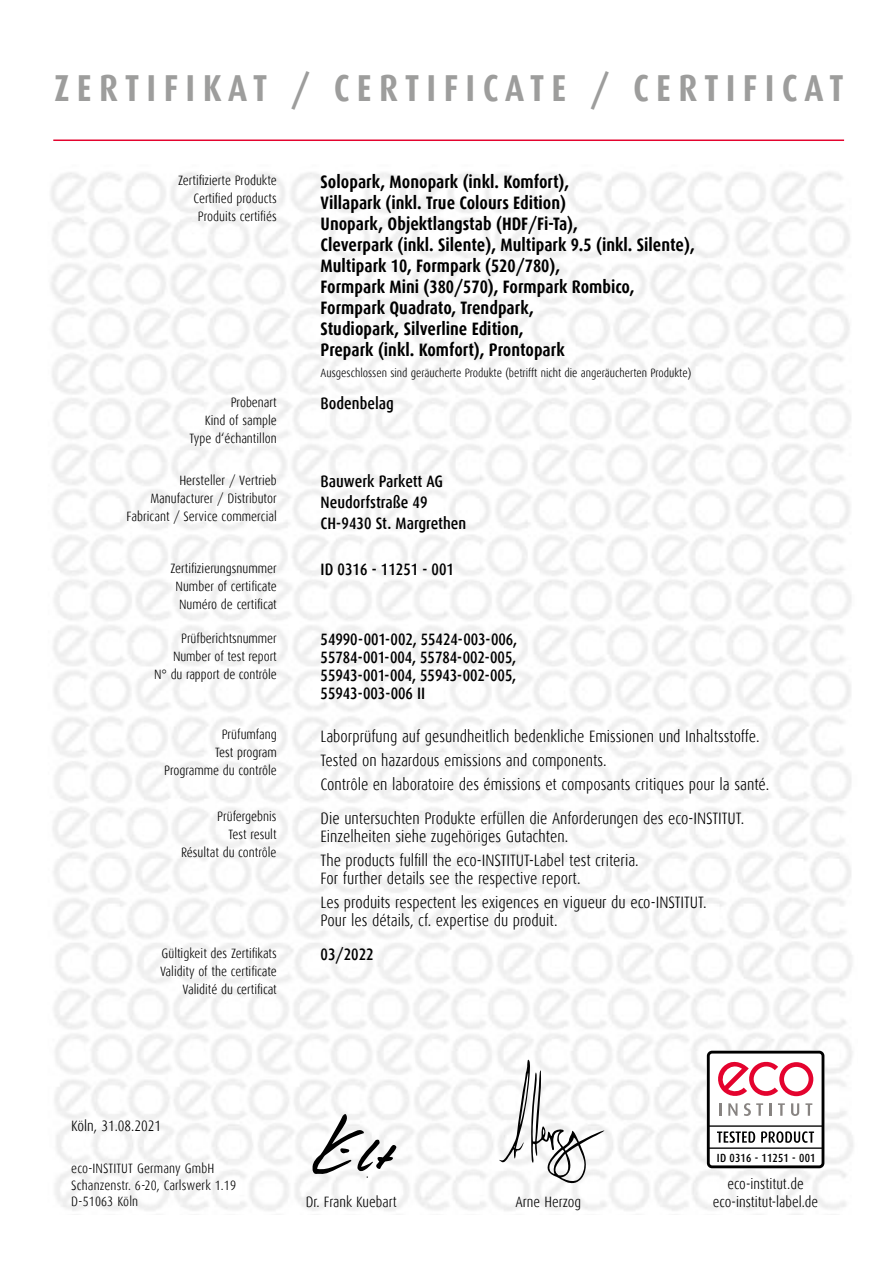
<style>
.page{position:relative;width:893px;height:1263px;background:#fff}
.page>*{position:absolute;margin:0;border:0;box-sizing:border-box;transform-origin:0 0}
.t1{font:700 37.5px "Dax Condensed";letter-spacing:.2em;color:#9d9d9c}
.t2{font:700 18px/21px "Dax Condensed";color:#000}
.t3{font:300 16.5px/18px "Dax Condensed";color:#000}
.t4{font:500 16.5px/18px "Dax Condensed";color:#000}
.t5{font:300 15px/18px "Dax Condensed";color:#000;text-align:center}
.t6{font:300 13.5px/18px "Dax Condensed";color:#000;text-align:right}
.t7{font:300 12px "Dax Condensed";color:#020203}
.t8{font:500 11.85px "Dax Condensed";letter-spacing:.015em;color:#000}
</style>
<div class="page">
<hr style="left:53px;top:139px;width:791px;height:2px;background:#e4032e">
<svg style="left:312px;top:1114px;width:85px;height:64px"></svg>
<div style="left:707px;top:1051px;width:117px;height:117px;border:3px solid #000;border-radius:4px"></div>
<hr style="left:709px;top:1125px;width:114px;height:2px;background:#000">
<hr style="left:709px;top:1147px;width:114px;height:2px;background:#000">
<svg style="left:719px;top:1103px;width:2px;height:13px"></svg>
<svg style="left:728px;top:1103px;width:9px;height:13px"></svg>
<svg style="left:744px;top:1103px;width:19px;height:13px"></svg>
<svg style="left:769px;top:1103px;width:3px;height:13px"></svg>
<svg style="left:778px;top:1103px;width:7px;height:13px"></svg>
<svg style="left:791px;top:1103px;width:8px;height:13px"></svg>
<svg style="left:805px;top:1103px;width:7px;height:13px"></svg>
<svg style="left:718px;top:1061px;width:95px;height:36px"></svg>
<svg style="left:717px;top:1131px;width:38px;height:12px"></svg>
<svg style="left:761px;top:1131px;width:53px;height:12px"></svg>
<svg style="left:499px;top:1060px;width:105px;height:123px"></svg>
<h1 class="t1" style="left:55px;top:67px;width:790px">ZERTIFIKAT / CERTIFICATE / CERTIFICAT</h1>
<p class="t6" style="left:178px;top:171px;width:100px">Zertifizierte Produkte<br>Certified products<br>Produits certifiés</p>
<p class="t2" style="left:321px;top:172px;width:376px">Solopark, Monopark (inkl. Komfort),<br>Villapark (inkl. True Colours Edition)<br>Unopark, Objektlangstab (HDF/Fi-Ta),<br>Cleverpark (inkl. Silente), Multipark 9.5 (inkl. Silente), Multipark 10, Formpark (520/780),<br>Formpark Mini (380/570), Formpark Rombico, Formpark Quadrato, Trendpark,<br>Studiopark, Silverline Edition,<br>Prepark (inkl. Komfort), Prontopark</p>
<p class="t7" style="left:321px;top:366px;width:372px">Ausgeschlossen sind geräucherte Produkte (betrifft nicht die angeräucherten Produkte)</p>
<p class="t6" style="left:190px;top:393px;width:89px">Probenart<br>Kind of sample<br>Type d‘échantillon</p>
<p class="t4" style="left:321px;top:395px;width:75px">Bodenbelag</p>
<p class="t6" style="left:127px;top:471px;width:152px">Hersteller / Vertrieb<br>Manufacturer / Distributor<br>Fabricant / Service commercial</p>
<p class="t4" style="left:321px;top:471px;width:147px;line-height:21px">Bauwerk Parkett AG<br>Neudorfstraße 49<br>CH-9430 St. Margrethen</p>
<p class="t6" style="left:176px;top:559px;width:103px;text-align:justify;text-indent:-5px">Zertifizierungsnummer Number of certificate Numéro de certificat</p>
<p class="t4" style="left:321px;top:560px;width:135px">ID 0316 - 11251 - 001</p>
<p class="t6" style="left:154px;top:629px;width:124px">Prüfberichtsnummer<br>Number of test report<br>N° du rapport de contrôle</p>
<p class="t4" style="left:321px;top:630px;width:198px;text-align:justify">54990-001-002, 55424-003-006, 55784-001-004, 55784-002-005, 55943-001-004, 55943-002-005, 55943-003-006 II</p>
<p class="t6" style="left:164px;top:726px;width:114px">Prüfumfang<br>Test program<br>Programme du contrôle</p>
<p class="t3" style="left:321px;top:724px;width:450px;line-height:24px">Laborprüfung auf gesundheitlich bedenkliche Emissionen und Inhaltsstoffe.<br>Tested on hazardous emissions and components.<br>Contrôle en laboratoire des émissions et composants critiques pour la santé.</p>
<p class="t6" style="left:181px;top:808px;width:97px">Prüfergebnis<br>Test result<br>Résultat du contrôle</p>
<p class="t3" style="left:321px;top:809px;width:425px">Die untersuchten Produkte erfüllen die Anforderungen des eco-INSTITUT.<br>Einzelheiten siehe zugehöriges Gutachten.</p>
<p class="t3" style="left:321px;top:851px;width:320px">The products fulfill the eco-INSTITUT-Label test criteria.<br>For further details see the respective report.</p>
<p class="t3" style="left:321px;top:893px;width:387px">Les produits respectent les exigences en vigueur du eco-INSTITUT.<br>Pour les détails, cf. expertise du produit.</p>
<p class="t6" style="left:160px;top:944px;width:118px">Gültigkeit des Zertifikats<br>Validity of the certificate<br>Validité du certificat</p>
<p class="t4" style="left:321px;top:945px;width:55px">03/2022</p>
<p class="t5" style="left:71px;top:1117px;width:92px">Köln, 31.08.2021</p>
<p class="t6" style="left:71px;top:1161px;width:166px;line-height:16.5px;text-align:left">eco-INSTITUT Germany GmbH<br>Schanzenstr. 6-20, Carlswerk 1.19<br>D-51063 Köln</p>
<p class="t5" style="left:306px;top:1192px;width:92px">Dr. Frank Kuebart</p>
<p class="t5" style="left:515px;top:1192px;width:67px">Arne Herzog</p>
<p class="t8" style="left:717px;top:1151px;width:100px">ID 0316 - 11251 - 001</p>
<p class="t5" style="left:713px;top:1175px;width:107px">eco-institut.de eco-institut-label.de</p>
</div>
